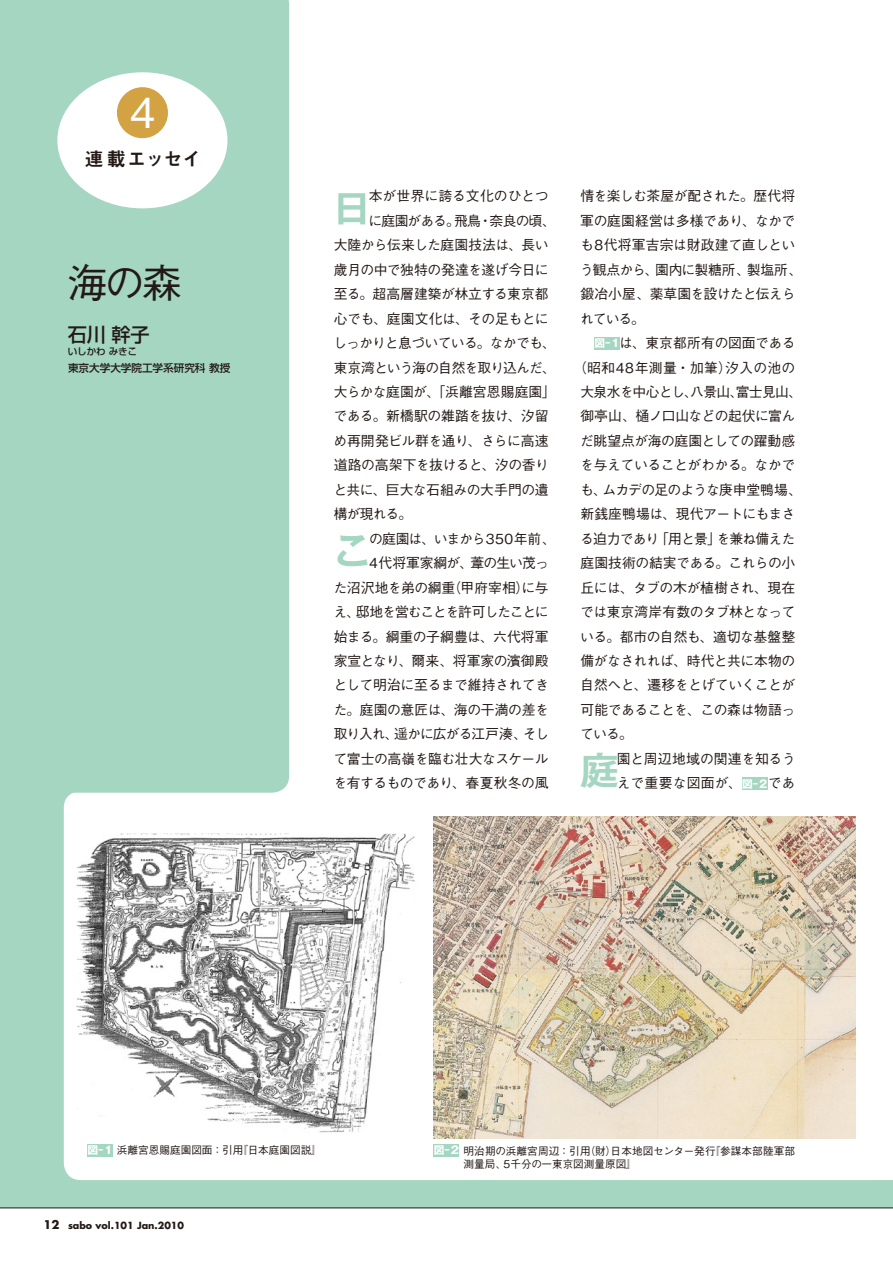
<style>
.page{position:relative;width:893px;height:1263px;background:#fff}
.page>*{position:absolute;margin:0;border:0;box-sizing:border-box;transform-origin:0 0}
.t1{font:500 41.4px "Gothic BBB Pro";color:#fff}
.t2{font:500 40.35px "Gothic BBB Pro";color:#231916}
.t3{font:700 38.25px "Gothic MB101 Pro De";color:#a4d6c1}
.t4{font:19.2px "Midashi Go Pro MB31";letter-spacing:-.02em;color:#231916}
.t5{font:500 19.2px "Shin Go Pro";color:#231916}
.t6{font:500 13.8px/24.5px "Gothic BBB Pro";letter-spacing:-.035em;color:#231916}
.t7{font:500 13.8px "Gothic BBB Pro";color:#231916}
.t8{font:500 13.8px/24.5px "Gothic BBB Pro";letter-spacing:.005em;color:#231916}
.t9{font:500 13.8px "Gothic BBB Pro";letter-spacing:-.07em;color:#231916}
.t10{font:500 13.8px "Gothic BBB Pro";letter-spacing:-.065em;color:#231916}
.t11{font:500 13.8px "Gothic BBB Pro";letter-spacing:-.01em;color:#231916}
.t12{font:500 13.8px "Gothic BBB Pro";letter-spacing:-.08em;color:#231916}
.t13{font:500 13.8px "Gothic BBB Pro";letter-spacing:.03em;color:#231916}
.t14{font:500 13.8px "Gothic BBB Pro";letter-spacing:-.055em;color:#231916}
.t15{font:500 13.8px "Gothic BBB Pro";letter-spacing:-.005em;color:#231916}
.t16{font:500 13.8px "Gothic BBB Pro";letter-spacing:-.06em;color:#231916}
.t17{font:500 10.65px/12.8px "Gothic BBB Pro";color:#231916}
.t18{font:500 10.65px "Shin Go Pro";letter-spacing:-.005em;color:#231916}
.t19{font:700 9.6px "Futura";color:#231916}
.t20{font:500 9.6px "Shin Go Pro";letter-spacing:-.015em;color:#231916}
.s1{font-family:"Gothic MB101 Pro";font-weight:700;font-size:10.65px;color:#fff}
.s2{font-family:"Gothic MB101 Pro";font-weight:700;color:#fff}
.s3{font-size:11.7px}
</style>
<div class="page">
<div style="left:0;top:0;width:893px;height:1208px;background:#a4d6c1"></div>
<div style="left:276px;top:0;width:617px;height:1180px;background:#fff"></div>
<div style="left:64px;top:791px;width:829px;height:389px;background:#fff;border-radius:17px"></div>
<svg style="left:59px;top:0;width:230px;height:793px"></svg>
<div style="left:57px;top:72px;width:170px;height:136px;background:#fff;border-radius:50%"></div>
<div style="left:117px;top:87px;width:51px;height:51px;background:#d3a243;border-radius:50%"></div>
<div style="left:594px;top:337px;width:26px;height:13px;background:#a4d6c1"></div>
<div style="left:742px;top:777px;width:25px;height:13px;background:#a4d6c1"></div>
<img style="left:434px;top:816px;width:422px;height:322px">
<img style="left:77px;top:834px;width:342px;height:302px;border-radius:13px">
<div style="left:87px;top:1144px;width:26px;height:13px;background:#a4d6c1"></div>
<div style="left:434px;top:1144px;width:25px;height:13px;background:#a4d6c1"></div>
<hr style="left:0;top:1208px;width:893px;height:1px;background:#231916">
<h1 class="t1" style="left:129px;top:80px;width:28px">4</h1>
<h3 class="t4" style="left:84px;top:143px;width:118px">連載エッセイ</h3>
<h2 class="t2" style="left:68px;top:251px;width:116px">海の森</h2>
<h3 class="t5" style="left:68px;top:319px;width:83px">石川 幹子</h3>
<p class="t20" style="left:68px;top:343px;width:71px">いしかわ みきこ</p>
<p class="t18" style="left:68px;top:359px;width:164px">東京大学大学院工学系研究科 教授</p>
<h3 class="t3" style="left:333px;top:177px;width:40px">日</h3>
<p class="t7" style="left:369px;top:185px;width:181px">本が世界に誇る文化のひとつ</p>
<p class="t10" style="left:369px;top:210px;width:189px">に庭園がある。飛鳥・奈良の頃、</p>
<p class="t6" style="left:334px;top:231px;width:217px">大陸から伝来した庭園技法は、長い</p>
<p class="t6" style="left:334px;top:256px;width:217px">歳月の中で独特の発達を遂げ今日に</p>
<p class="t15" style="left:334px;top:283px;width:216px">至る。超高層建築が林立する東京都</p>
<p class="t6" style="left:334px;top:304px;width:217px">心でも、庭園文化は、その足もとに</p>
<p class="t6" style="left:333px;top:329px;width:224px">しっかりと息づいている。なかでも、</p>
<p class="t9" style="left:334px;top:356px;width:224px">東京湾という海の自然を取り込んだ、</p>
<p class="t8" style="left:334px;top:378px;width:224px">大らかな庭園が、「浜離宮恩賜庭園」</p>
<p class="t6" style="left:333px;top:402px;width:217px">である。新橋駅の雑踏を抜け、汐留</p>
<p class="t6" style="left:333px;top:427px;width:217px">め再開発ビル群を通り、さらに高速</p>
<p class="t6" style="left:334px;top:451px;width:217px">道路の高架下を抜けると、汐の香り</p>
<p class="t6" style="left:333px;top:476px;width:217px">と共に、巨大な石組みの大手門の遺</p>
<p class="t6" style="left:334px;top:500px;width:80px">構が現れる。</p>
<h3 class="t3" style="left:333px;top:519px;width:40px">こ</h3>
<p class="t11" style="left:369px;top:527px;width:188px">の庭園は、いまから350年前、</p>
<p class="t16" style="left:369px;top:552px;width:181px">4代将軍家綱が、葦の生い茂っ</p>
<p class="t6" style="left:333px;top:573px;width:217px">た沼沢地を弟の綱重（甲府宰相）に与</p>
<p class="t12" style="left:333px;top:601px;width:217px">え、邸地を営むことを許可したことに</p>
<p class="t7" style="left:334px;top:625px;width:216px">始まる。綱重の子綱豊は、六代将軍</p>
<p class="t7" style="left:334px;top:650px;width:216px">家宣となり、爾来、将軍家の濱御殿</p>
<p class="t6" style="left:333px;top:671px;width:217px">として明治に至るまで維持されてき</p>
<p class="t6" style="left:333px;top:696px;width:217px">た。庭園の意匠は、海の干満の差を</p>
<p class="t9" style="left:334px;top:723px;width:217px">取り入れ、遥かに広がる江戸湊、そし</p>
<p class="t6" style="left:333px;top:745px;width:217px">て富士の高嶺を臨む壮大なスケール</p>
<p class="t6" style="left:333px;top:769px;width:217px">を有するものであり、春夏秋冬の風</p>
<p class="t6" style="left:580px;top:182px;width:224px">情を楽しむ茶屋が配された。歴代将軍の庭園経営は多様であり、なかでも8代将軍吉宗は財政建て直しという観点から、園内に製糖所、製塩所、鍛冶小屋、薬草園を設けたと伝えられている。</p>
<p class="t11" style="left:594px;top:332px;width:203px"><span class="s1">図-1</span>は、東京都所有の図面である</p>
<p class="t13" style="left:573px;top:356px;width:224px">（昭和48年測量・加筆）汐入の池の</p>
<p class="t6" style="left:580px;top:378px;width:224px">大泉水を中心とし、八景山、富士見山、</p>
<p class="t6" style="left:580px;top:402px;width:216px">御亭山、樋ノ口山などの起伏に富ん</p>
<p class="t6" style="left:580px;top:427px;width:216px">だ眺望点が海の庭園としての躍動感</p>
<p class="t6" style="left:580px;top:451px;width:217px">を与えていることがわかる。なかで</p>
<p class="t14" style="left:580px;top:478px;width:224px">も、ムカデの足のような庚申堂鴨場、</p>
<p class="t6" style="left:580px;top:500px;width:217px">新銭座鴨場は、現代アートにもまさ</p>
<p class="t10" style="left:580px;top:527px;width:217px">る迫力であり「用と景」を兼ね備えた</p>
<p class="t6" style="left:580px;top:549px;width:216px">庭園技術の結実である。これらの小</p>
<p class="t6" style="left:580px;top:573px;width:216px">丘には、タブの木が植樹され、現在</p>
<p class="t6" style="left:580px;top:598px;width:217px">では東京湾岸有数のタブ林となって</p>
<p class="t6" style="left:580px;top:622px;width:216px">いる。都市の自然も、適切な基盤整</p>
<p class="t6" style="left:580px;top:647px;width:216px">備がなされれば、時代と共に本物の</p>
<p class="t6" style="left:580px;top:671px;width:216px">自然へと、遷移をとげていくことが</p>
<p class="t6" style="left:580px;top:696px;width:217px">可能であることを、この森は物語っ</p>
<p class="t6" style="left:580px;top:720px;width:54px">ている。</p>
<h3 class="t3" style="left:580px;top:739px;width:40px">庭</h3>
<p class="t8" style="left:617px;top:745px;width:180px">園と周辺地域の関連を知るうえで重要な図面が、<span class="s1">図-2</span>であ</p>
<p class="t17" style="left:87px;top:1142px;width:236px"><span class="s2">図-1</span> 浜離宮恩賜庭園図面：引用『日本庭園図説』</p>
<p class="t17" style="left:463px;top:1143px;width:333px;text-indent:-30px"><span class="s2">図-2</span> 明治期の浜離宮周辺：引用（財）日本地図センター発行『参謀本部陸軍部測量局、5千分の一東京図測量原図』</p>
<p class="t19" style="left:43px;top:1218px;width:142px"><span class="s3">12</span> sabo vol.101 Jan.2010</p>
</div>
